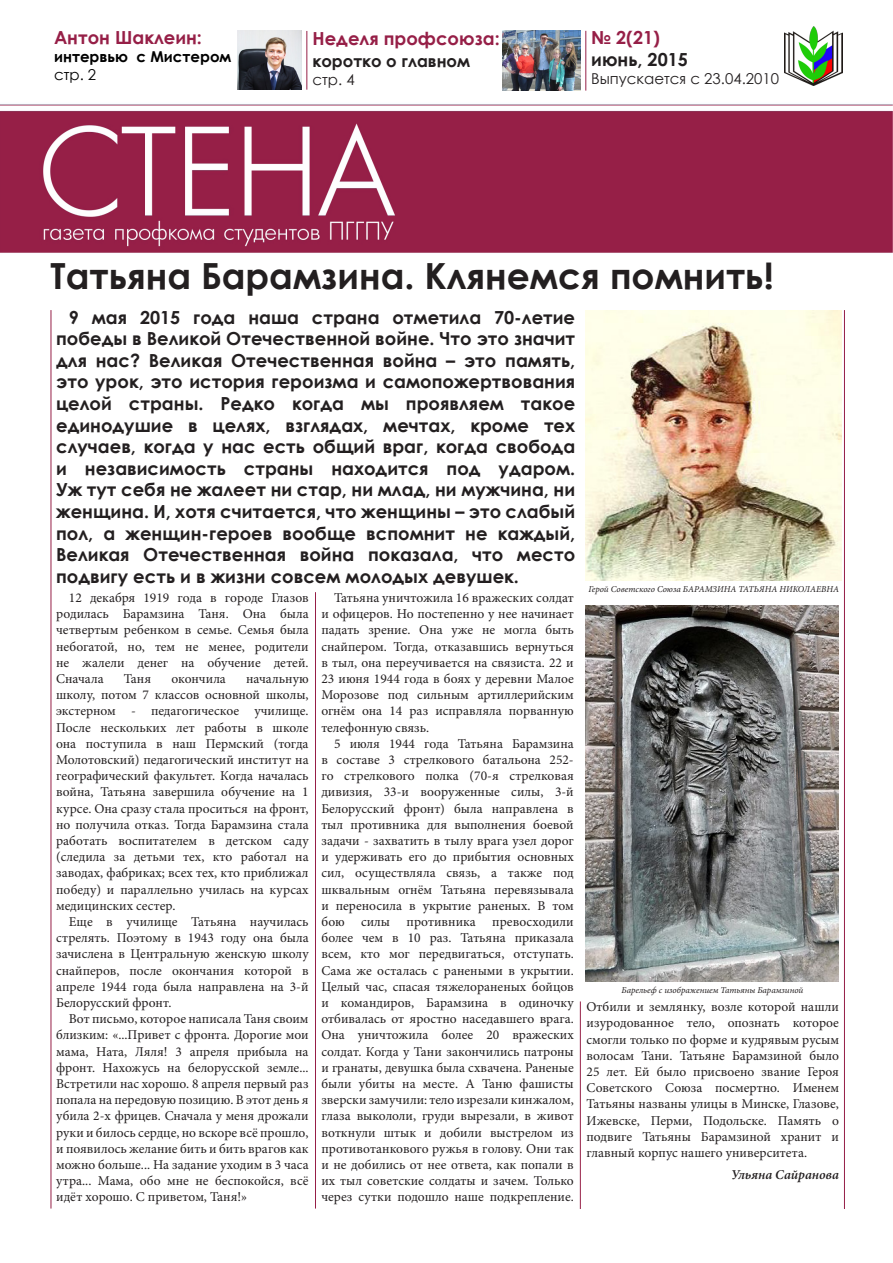
<style>
.page{position:relative;width:893px;height:1263px;background:#fff}
.page>*{position:absolute;margin:0;border:0;box-sizing:border-box;transform-origin:0 0}
.t1{font:700 36px "Century Gothic";color:#231f20}
.t2{font:700 18px/21.6px "Century Gothic";color:#231f20;text-align:justify}
.t3{font:700 18px "Century Gothic";color:#961f47}
.t4{font:700 16.5px "Century Gothic";color:#231f20}
.t5{font:15px "Century Gothic";color:#231f20}
.t6{font:700 15px "Century Gothic";color:#000}
.t7{font:15px "Century Gothic";color:#000}
.t8{font:13.5px/16.2px "Minion Pro";color:#231f20;text-align:justify}
.t9{font:italic 600 13.5px "Minion Pro";color:#231f20}
.t10{font:italic 9px "Minion Pro";color:#231f20}
</style>
<div class="page">
<img style="left:0;top:30px;width:893px;height:1179px">
<hr style="left:51px;top:310px;width:1px;height:898px;background:#961f47">
<hr style="left:844px;top:310px;width:1px;height:899px;background:#961f47">
<hr style="left:306px;top:31px;width:1px;height:59px;background:#961f47">
<hr style="left:585px;top:31px;width:1px;height:60px;background:#961f47">
<img style="left:784px;top:26px;width:59px;height:59px">
<img style="left:586px;top:310px;width:256px;height:270px">
<img style="left:586px;top:605px;width:253px;height:377px">
<hr style="left:580px;top:1001px;width:1px;height:208px;background:#961f47">
<hr style="left:315px;top:592px;width:1px;height:616px;background:#961f47">
<img style="left:237px;top:31px;width:65px;height:59px">
<img style="left:502px;top:31px;width:78px;height:60px">
<p class="t3" style="left:54px;top:24px;width:149px">Антон Шаклеин:</p>
<p class="t6" style="left:54px;top:45px;width:179px">интервью с Мистером</p>
<p class="t7" style="left:54px;top:64px;width:44px">стр. 2</p>
<p class="t3" style="left:312px;top:25px;width:189px">Неделя профсоюза:</p>
<p class="t4" style="left:312px;top:48px;width:159px">коротко о главном</p>
<p class="t5" style="left:312px;top:69px;width:44px">стр. 4</p>
<p class="t3" style="left:591px;top:24px;width:70px">№ 2(21)</p>
<p class="t2" style="left:591px;top:48px;width:98px">июнь, 2015</p>
<p class="t5" style="left:591px;top:68px;width:189px">Выпускается с 23.04.2010</p>
<p class="t1" style="left:51px;top:248px;width:725px">Татьяна Барамзина. Клянемся помнить!</p>
<p class="t2" style="left:56px;top:305px;width:521px;text-indent:13px">9 мая 2015 года наша страна отметила 70-летие победы в Великой Отечественной войне. Что это значит для нас? Великая Отечественная война – это память, это урок, это история героизма и самопожертвования целой страны. Редко когда мы проявляем такое единодушие в целях, взглядах, мечтах, кроме тех случаев, когда у нас есть общий враг, когда свобода и независимость страны находится под ударом.<br>Уж тут себя не жалеет ни стар, ни млад, ни мужчина, ни женщина. И, хотя считается, что женщины – это слабый пол, а женщин-героев вообще вспомнит не каждый, Великая Отечественная война показала, что место подвигу есть и в жизни совсем молодых девушек.</p>
<p class="t8" style="left:56px;top:590px;width:254px;text-indent:13px">12 декабря 1919 года в городе Глазов родилась Барамзина Таня. Она была четвертым ребенком в семье. Семья была небогатой, но, тем не менее, родители не жалели денег на обучение детей.<br>Сначала</p>
<p class="t8" style="left:124px;top:671px;width:29px">Таня</p>
<p class="t8" style="left:171px;top:671px;width:56px">окончила</p>
<p class="t8" style="left:56px;top:671px;width:254px;text-indent:190px">начальную школу, потом 7 классов основной школы, экстерном - педагогическое училище.<br>После нескольких лет работы в школе она поступила в наш Пермский (тогда Молотовский) педагогический институт на географический факультет. Когда началась война, Татьяна завершила обучение на 1 курсе. Она сразу стала проситься на фронт, но получила отказ. Тогда Барамзина стала работать воспитателем в детском саду (следила за детьми тех, кто работал на заводах, фабриках; всех тех, кто приближал победу) и параллельно училась на курсах медицинских сестер.</p>
<p class="t8" style="left:56px;top:914px;width:254px;text-indent:13px">Еще в училище Татьяна научилась стрелять. Поэтому в 1943 году она была зачислена в Центральную женскую школу снайперов, после окончания которой в апреле 1944 года была направлена на 3-й Белорусский фронт.</p>
<p class="t8" style="left:56px;top:1011px;width:254px;text-indent:13px">Вот письмо, которое написала Таня своим близким: «...Привет с фронта. Дорогие мои мама, Ната, Ляля! 3 апреля прибыла на фронт. Нахожусь на белорусской земле...<br>Встретили нас хорошо. 8 апреля первый раз попала на передовую позицию. В этот день я убила 2-х фрицев. Сначала у меня дрожали руки и билось сердце, но вскоре всё прошло, и появилось желание бить и бить врагов как можно больше... На задание уходим в 3 часа утра... Мама, обо мне не беспокойся, всё идёт хорошо. С приветом, Таня!»</p>
<p class="t8" style="left:321px;top:590px;width:254px;text-indent:13px">Татьяна уничтожила 16 вражеских солдат и офицеров. Но постепенно у нее начинает падать зрение. Она уже не могла быть снайпером. Тогда, отказавшись вернуться в тыл, она переучивается на связиста. 22 и 23 июня 1944 года в боях у деревни Малое Морозове под сильным артиллерийским огнём она 14 раз исправляла порванную телефонную связь.</p>
<p class="t8" style="left:321px;top:735px;width:254px;text-indent:13px">5 июля 1944 года Татьяна Барамзина в составе 3 стрелкового батальона 252- го стрелкового полка (70-я стрелковая дивизия, 33-и вооруженные силы, 3-й Белорусский фронт) была направлена в тыл противника для выполнения боевой задачи - захватить в тылу врага узел дорог и удерживать его до прибытия основных сил, осуществляла связь, а также под шквальным огнём Татьяна перевязывала и переносила в укрытие раненых. В том бою силы противника превосходили более чем в 10 раз. Татьяна приказала всем, кто мог передвигаться, отступать.<br>Сама же осталась с ранеными в укрытии.<br>Целый час, спасая тяжелораненых бойцов и командиров, Барамзина в одиночку отбивалась от яростно наседавшего врага.<br>Она уничтожила более 20 вражеских солдат. Когда у Тани закончились патроны и гранаты, девушка была схвачена. Раненые были убиты на месте. А Таню фашисты зверски замучили: тело изрезали кинжалом, глаза выкололи, груди вырезали, в живот воткнули штык и добили выстрелом из противотанкового ружья в голову. Они так и не добились от нее ответа, как попали в их тыл советские солдаты и зачем. Только через сутки подошло наше подкрепление.</p>
<p class="t10" style="left:588px;top:583px;width:252px">Герой Советского Союза БАРАМЗИНА ТАТЬЯНА НИКОЛАЕВНА</p>
<p class="t10" style="left:621px;top:984px;width:183px">Барельеф с изображением Татьяны Барамзиной</p>
<p class="t8" style="left:587px;top:999px;width:254px">Отбили и землянку, возле которой нашли изуродованное тело, опознать которое смогли только по форме и кудрявым русым волосам Тани. Татьяне Барамзиной было 25 лет. Ей было присвоено звание Героя Советского Союза посмертно. Именем Татьяны названы улицы в Минске, Глазове, Ижевске, Перми, Подольске. Память о подвиге Татьяны Барамзиной хранит и главный корпус нашего университета.</p>
<p class="t9" style="left:731px;top:1165px;width:109px">Ульяна Сайранова</p>
</div>
